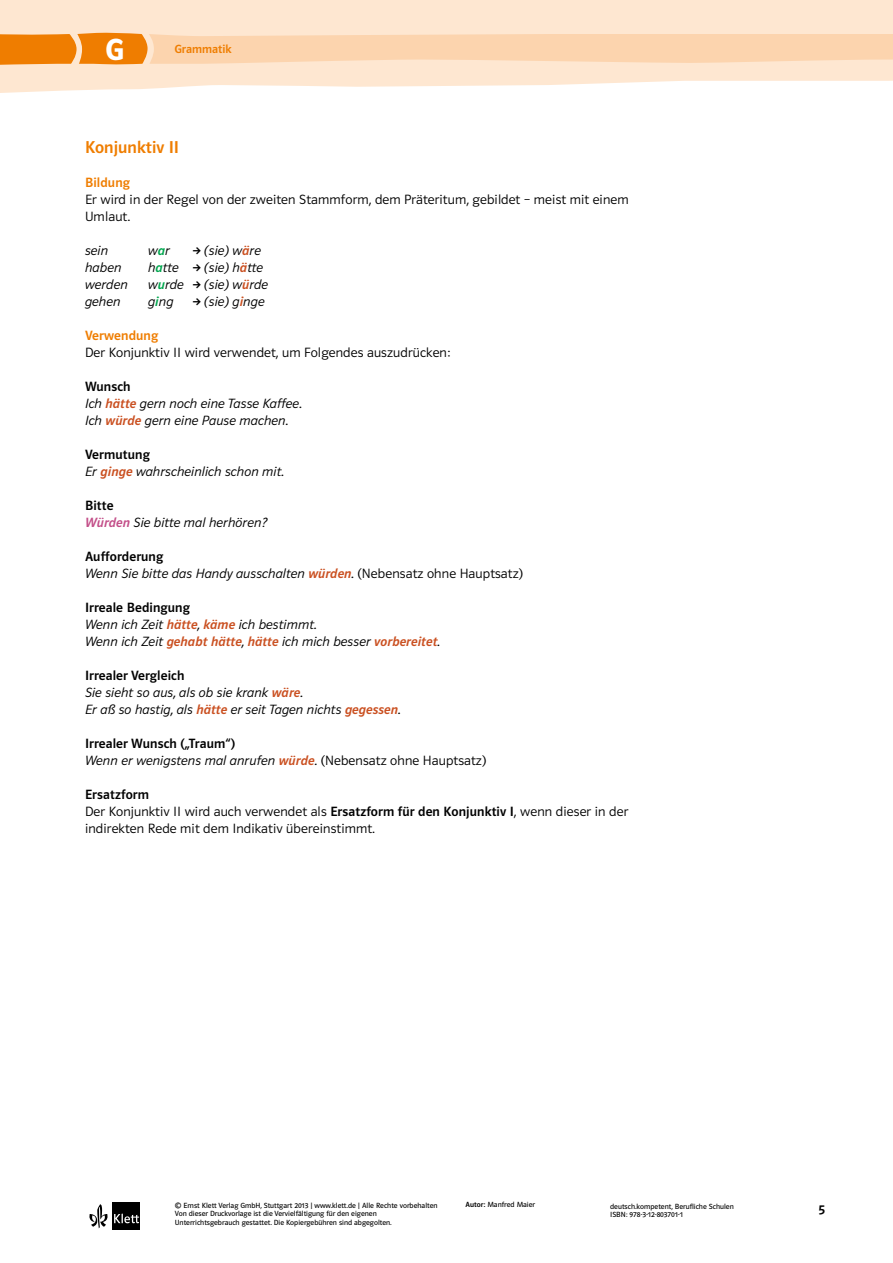
<style>
.page{position:relative;width:893px;height:1263px;background:#fff}
.page>*{position:absolute;margin:0;border:0;box-sizing:border-box;transform-origin:0 0}
.t1{font:30.75px "Polo ST11 K Hfett";color:#fff}
.dk_Ü_3_Anhang_Gramma{font:17.25px "Polo ST11 K Krftg";letter-spacing:.005em;color:#ef7d00}
.dk_A-G_Aufgabentext{font:13.5px "Polo ST11 K Leicht Kursiv";letter-spacing:.01em;color:#000}
.dk_A-G_Aufgabentext-2{font:13.5px/17px "Polo ST11 K Leicht";letter-spacing:.01em;color:#000}
.dk_A-G_ZÜ_kräftig{font:13.5px "Polo ST11 K Krftg";letter-spacing:.01em;color:#000}
.dk_A-G_Aufgabentext-3{font:13.5px "Polo ST11 K Krftg Kursiv";letter-spacing:.01em;color:#ca5021}
.dk_A-G_ZÜ_kräftig-2{font:13.5px "Polo ST11 K Krftg";letter-spacing:.01em;color:#ef7d00}
.t2{font:12px "Polo ST11 K Krftg";color:#ef7d00}
.PDF{font:7.5px/8.9px "Polo ST11 K Buch";color:#000}
.s1{font-family:"Polo ST11 K Krftg Kursiv";color:#01a64e}
.s2{font-family:"Polo ST11 K Krftg Kursiv";color:#ca5021}
.s3{font-family:"Polo ST11 K Krftg Kursiv";color:#c34f89}
.s4{font-family:"Polo ST11 K Leicht"}
.s5{font-family:"Polo ST11 K Leicht Kursiv";color:#000}
.s6{font-family:"Polo ST11 K Krftg"}
</style>
<div class="page">
<svg style="left:0;top:0;width:893px;height:93px;background:#feead6"></svg>
<svg style="left:0;top:33px;width:893px;height:32px;background:#faca99"></svg>
<div style="left:112px;top:1202px;width:28px;height:28px;background:#000"></div>
<svg style="left:114px;top:1213px;width:25px;height:10px"></svg>
<svg style="left:89px;top:1204px;width:19px;height:24px"></svg>
<h1 class="t1" style="left:105px;top:32px;width:21px">G</h1>
<p class="t2" style="left:174px;top:43px;width:59px">Grammatik</p>
<p class="dk_Ü_3_Anhang_Gramma" style="left:85px;top:138px;width:95px">Konjunktiv II</p>
<p class="dk_A-G_ZÜ_kräftig-2" style="left:85px;top:175px;width:46px">Bildung</p>
<p class="dk_A-G_Aufgabentext-2" style="left:85px;top:191px;width:545px">Er wird in der Regel von der zweiten Stammform, dem Präteritum, gebildet – meist mit einem<br>Umlaut.</p>
<p class="dk_A-G_Aufgabentext" style="left:85px;top:243px;width:25px">sein</p>
<p class="dk_A-G_Aufgabentext" style="left:148px;top:243px;width:23px">w<span class="s1">a</span>r</p>
<p class="dk_A-G_Aufgabentext" style="left:204px;top:243px;width:58px">(sie) w<span class="s2">ä</span>re</p>
<p class="dk_A-G_Aufgabentext" style="left:85px;top:260px;width:38px">haben</p>
<p class="dk_A-G_Aufgabentext" style="left:148px;top:260px;width:32px">h<span class="s1">a</span>tte</p>
<p class="dk_A-G_Aufgabentext" style="left:204px;top:260px;width:60px">(sie) h<span class="s2">ä</span>tte</p>
<p class="dk_A-G_Aufgabentext" style="left:85px;top:277px;width:44px">werden</p>
<p class="dk_A-G_Aufgabentext" style="left:148px;top:277px;width:37px">w<span class="s1">u</span>rde</p>
<p class="dk_A-G_Aufgabentext" style="left:204px;top:277px;width:65px">(sie) w<span class="s2">ü</span>rde</p>
<p class="dk_A-G_Aufgabentext" style="left:85px;top:294px;width:37px">gehen</p>
<p class="dk_A-G_Aufgabentext" style="left:148px;top:294px;width:27px">g<span class="s1">i</span>ng</p>
<p class="dk_A-G_Aufgabentext" style="left:204px;top:294px;width:62px">(sie) g<span class="s2">i</span>nge</p>
<p class="dk_A-G_ZÜ_kräftig-2" style="left:85px;top:328px;width:75px">Verwendung</p>
<p class="dk_A-G_Aufgabentext-2" style="left:85px;top:344px;width:367px">Der Konjunktiv II wird verwendet, um Folgendes auszudrücken:</p>
<p class="dk_A-G_ZÜ_kräftig" style="left:85px;top:379px;width:47px">Wunsch</p>
<p class="dk_A-G_Aufgabentext" style="left:85px;top:396px;width:218px">Ich <span class="s2">hätte</span> gern noch eine Tasse Kaffee.</p>
<p class="dk_A-G_Aufgabentext" style="left:85px;top:413px;width:205px">Ich <span class="s2">würde</span> gern eine Pause machen.</p>
<p class="dk_A-G_ZÜ_kräftig" style="left:85px;top:447px;width:66px">Vermutung</p>
<p class="dk_A-G_Aufgabentext" style="left:85px;top:464px;width:200px">Er <span class="s2">ginge</span> wahrscheinlich schon mit.</p>
<p class="dk_A-G_ZÜ_kräftig" style="left:85px;top:498px;width:30px">Bitte</p>
<p class="dk_A-G_Aufgabentext" style="left:85px;top:515px;width:184px"><span class="s3">Würden</span> Sie bitte mal herhören?</p>
<p class="dk_A-G_ZÜ_kräftig" style="left:85px;top:549px;width:80px">Aufforderung</p>
<p class="dk_A-G_Aufgabentext" style="left:85px;top:566px;width:440px">Wenn Sie bitte das Handy ausschalten <span class="s2">würden</span>. <span class="s4">(Nebensatz ohne Hauptsatz)</span></p>
<p class="dk_A-G_ZÜ_kräftig" style="left:85px;top:600px;width:106px">Irreale Bedingung</p>
<p class="dk_A-G_Aufgabentext" style="left:85px;top:617px;width:233px">Wenn ich Zeit <span class="s2">hätte</span>, <span class="s2">käme</span> ich bestimmt.</p>
<p class="dk_A-G_Aufgabentext-3" style="left:85px;top:634px;width:357px"><span class="s5">Wenn ich Zeit</span> gehabt hätte<span class="s5">,</span> hätte <span class="s5">ich mich besser</span> vorbereitet<span class="s5">.</span></p>
<p class="dk_A-G_ZÜ_kräftig" style="left:85px;top:668px;width:101px">Irrealer Vergleich</p>
<p class="dk_A-G_Aufgabentext" style="left:85px;top:685px;width:219px">Sie sieht so aus, als ob sie krank <span class="s2">wäre</span>.</p>
<p class="dk_A-G_Aufgabentext" style="left:85px;top:702px;width:317px">Er aß so hastig, als <span class="s2">hätte</span> er seit Tagen nichts <span class="s2">gegessen</span>.</p>
<p class="dk_A-G_ZÜ_kräftig" style="left:85px;top:736px;width:152px">Irrealer Wunsch („Traum“)</p>
<p class="dk_A-G_Aufgabentext" style="left:85px;top:753px;width:403px">Wenn er wenigstens mal anrufen <span class="s2">würde</span>. <span class="s4">(Nebensatz ohne Hauptsatz)</span></p>
<p class="dk_A-G_ZÜ_kräftig" style="left:85px;top:787px;width:65px">Ersatzform</p>
<p class="dk_A-G_Aufgabentext-2" style="left:85px;top:803px;width:545px">Der Konjunktiv II wird auch verwendet als <span class="s6">Ersatzform für den Konjunktiv I</span>, wenn dieser in der indirekten Rede mit dem Indikativ übereinstimmt.</p>
<p class="PDF" style="left:466px;top:1200px;width:71px"><span class="s6">Autor:</span> Manfred Maier</p>
<p class="PDF" style="left:175px;top:1201px;width:264px">© Ernst Klett Verlag GmbH, Stuttgart 2013 | www.klett.de | Alle Rechte vorbehalten<br>Von dieser Druckvorlage ist die Vervielfältigung für den eigenen<br>Unterrichtsgebrauch gestattet. Die Kopiergebühren sind abgegolten.</p>
<p class="dk_A-G_ZÜ_kräftig" style="left:818px;top:1202px;width:8px">5</p>
<p class="PDF" style="left:610px;top:1202px;width:125px">deutsch.kompetent, Berufliche Schulen<br>ISBN: 978-3-12-803701-1</p>
</div>
